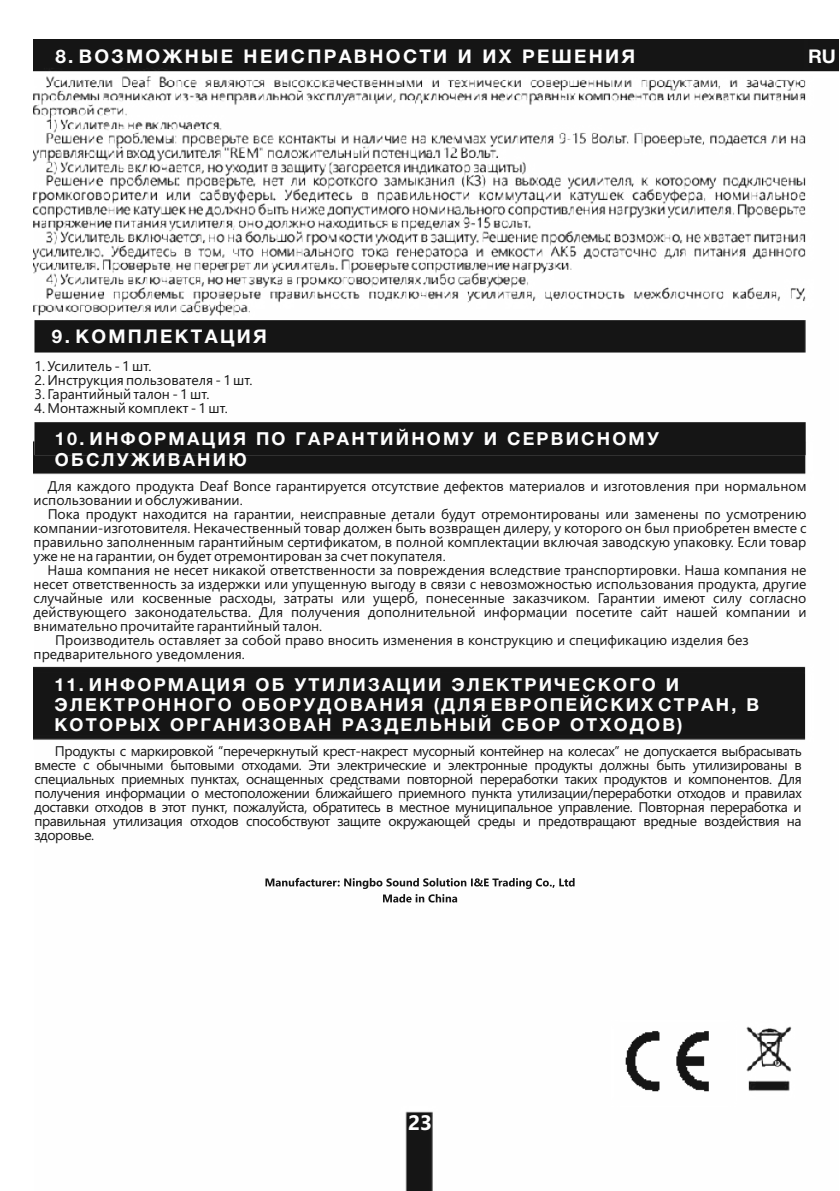
<style>
.page{position:relative;width:840px;height:1191px;background:#fff}
.page>*{position:absolute;margin:0;border:0;box-sizing:border-box;transform-origin:0 0}
.t1{font:700 21px "Segoe UI";color:#fefefe}
.t2{font:700 19px "Helvetica Neue Cyr";letter-spacing:.12em;color:#fefefe}
.t3{font:700 18px/20.2px "Helvetica Neue Cyr";letter-spacing:.12em;color:#fefefe}
.t4{font:14px/14px "Segoe UI";color:#151515;text-align:justify}
</style>
<div class="page">
<img style="left:34px;top:40px;width:803px;height:1150px">
<img style="left:34px;top:320px;width:771px;height:135px">
<svg style="left:265px;top:878px;width:309px;height:24px"></svg>
<h2 class="t2" style="left:55px;top:49px;width:581px">8. ВОЗМОЖНЫЕ НЕИСПРАВНОСТИ И ИХ РЕШЕНИЯ</h2>
<h2 class="t2" style="left:807px;top:49px;width:29px">RU</h2>
<h2 class="t2" style="left:52px;top:329px;width:216px">9. КОМПЛЕКТАЦИЯ</h2>
<p class="t4" style="left:35px;top:360px;width:118px">1. Усилитель - 1 шт.</p>
<p class="t4" style="left:35px;top:374px;width:219px">2. Инструкция пользователя - 1 шт.</p>
<p class="t4" style="left:35px;top:388px;width:176px">3. Гарантийный талон - 1 шт.</p>
<p class="t4" style="left:35px;top:402px;width:195px">4. Монтажный комплект - 1 шт.</p>
<p class="t3" style="left:55px;top:431px;width:605px">10. ИНФОРМАЦИЯ ПО ГАРАНТИЙНОМУ И СЕРВИСНОМУ<br>ОБСЛУЖИВАНИЮ</p>
<p class="t4" style="left:34px;top:480px;width:773px;text-indent:14px">Для каждого продукта Deaf Bonce гарантируется отсутствие дефектов материалов и изготовления при нормальном использовании и обслуживании.</p>
<p class="t4" style="left:34px;top:508px;width:774px;text-indent:14px">Пока продукт находится на гарантии, неисправные детали будут отремонтированы или заменены по усмотрению компании-изготовителя. Некачественный товар должен быть возвращен дилеру, у которого он был приобретен вместе с правильно заполненным гарантийным сертификатом, в полной комплектации включая заводскую упаковку. Если товар уже не на гарантии, он будет отремонтирован за счет покупателя.</p>
<p class="t4" style="left:48px;top:564px;width:759px">Наша компания не несет никакой ответственности за повреждения вследствие транспортировки. Наша компания не</p>
<p class="t4" style="left:34px;top:578px;width:774px">несет ответственность за издержки или упущенную выгоду в связи с невозможностью использования продукта, другие</p>
<p class="t4" style="left:34px;top:592px;width:773px">случайные или косвенные расходы, затраты или ущерб, понесенные заказчиком. Гарантии имеют силу согласно</p>
<p class="t4" style="left:34px;top:606px;width:773px">действующего законодательства. Для получения дополнительной информации посетите сайт нашей компании и</p>
<p class="t4" style="left:34px;top:620px;width:290px">внимательно прочитайте гарантийный талон.</p>
<p class="t4" style="left:55px;top:634px;width:694px">Производитель оставляет за собой право вносить изменения в конструкцию и спецификацию изделия без</p>
<p class="t4" style="left:34px;top:648px;width:213px">предварительного уведомления.</p>
<p class="t3" style="left:54px;top:676px;width:705px">11. ИНФОРМАЦИЯ ОБ УТИЛИЗАЦИИ ЭЛЕКТРИЧЕСКОГО И<br>ЭЛЕКТРОННОГО ОБОРУДОВАНИЯ (ДЛЯ ЕВРОПЕЙСКИХ СТРАН, В<br>КОТОРЫХ ОРГАНИЗОВАН РАЗДЕЛЬНЫЙ СБОР ОТХОДОВ)</p>
<p class="t4" style="left:34px;top:745px;width:768px;text-indent:21px">Продукты с маркировкой “перечеркнутый крест-накрест мусорный контейнер на колесах” не допускается выбрасывать вместе с обычными бытовыми отходами. Эти электрические и электронные продукты должны быть утилизированы в специальных приемных пунктах, оснащенных средствами повторной переработки таких продуктов и компонентов. Для получения информации о местоположении ближайшего приемного пункта утилизации/переработки отходов и правилах доставки отходов в этот пункт, пожалуйста, обратитесь в местное муниципальное управление. Повторная переработка и правильная утилизация отходов способствуют защите окружающей среды и предотвращают вредные воздействия на здоровье.</p>
<h1 class="t1" style="left:408px;top:1115px;width:26px">23</h1>
</div>
